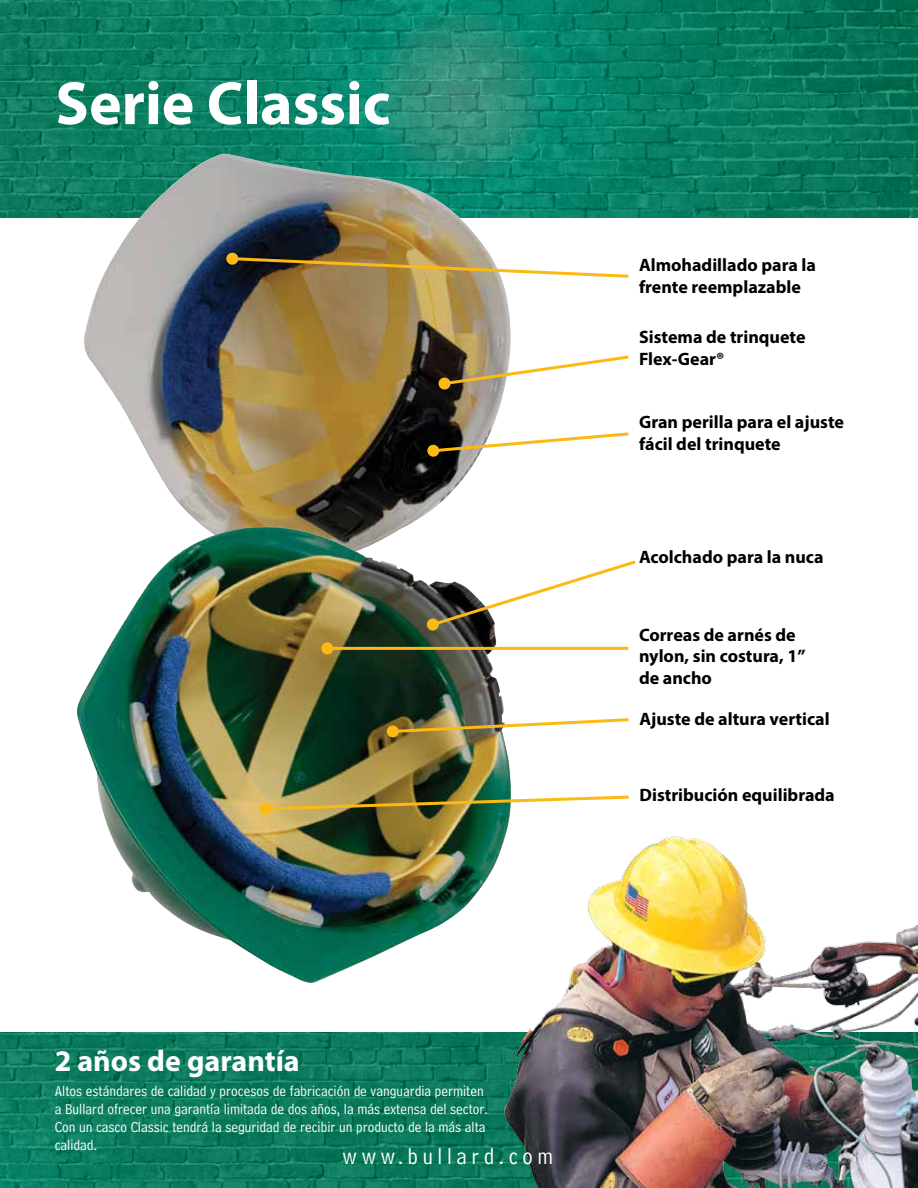
<style>
.page{position:relative;width:918px;height:1188px;background:#fff}
.page>*{position:absolute;margin:0;border:0;box-sizing:border-box;transform-origin:0 0}
.t1{font:700 61.5px "Myriad Pro";color:#fff}
.t2{font:700 30px "Myriad Pro";color:#fff}
.t3{font:23.25px "Bell Centennial Address";letter-spacing:.2em;color:#fff}
.t4{font:700 18px/21.6px "Myriad Pro";color:#000}
.t5{font:15px/18px "Bell Centennial Address";color:#fff}
</style>
<div class="page">
<img style="left:0;top:0;width:918px;height:217px">
<img style="left:83px;top:154px;width:429px;height:373px">
<img style="left:76px;top:527px;width:437px;height:456px">
<img style="left:0;top:1032px;width:496px;height:156px">
<img style="left:496px;top:812px;width:422px;height:376px">
<svg style="left:229px;top:256px;width:400px;height:23px"></svg>
<div style="left:226px;top:253px;width:12px;height:12px;background:#fdb913;border-radius:50%"></div>
<svg style="left:441px;top:354px;width:188px;height:33px"></svg>
<div style="left:439px;top:378px;width:12px;height:12px;background:#fdb913;border-radius:50%"></div>
<svg style="left:430px;top:431px;width:199px;height:23px"></svg>
<div style="left:427px;top:445px;width:12px;height:12px;background:#fdb913;border-radius:50%"></div>
<svg style="left:429px;top:558px;width:207px;height:70px"></svg>
<div style="left:427px;top:619px;width:12px;height:12px;background:#fdb913;border-radius:50%"></div>
<hr style="left:327px;top:647px;width:301px;height:3px;background:#fdb913">
<div style="left:321px;top:642px;width:12px;height:12px;background:#fdb913;border-radius:50%"></div>
<img style="left:390px;top:717px;width:239px;height:18px">
<div style="left:387px;top:725px;width:12px;height:12px;background:#fdb913;border-radius:50%"></div>
<img style="left:263px;top:794px;width:366px;height:18px">
<div style="left:260px;top:803px;width:12px;height:12px;background:#fdb913;border-radius:50%"></div>
<h1 class="t1" style="left:56px;top:63px;width:336px">Serie Classic</h1>
<p class="t4" style="left:639px;top:254px;width:178px">Almohadillado para la frente reemplazable</p>
<p class="t4" style="left:639px;top:326px;width:168px">Sistema de trinquete<br>Flex-Gear®</p>
<p class="t4" style="left:639px;top:411px;width:207px">Gran perilla para el ajuste fácil del trinquete</p>
<p class="t4" style="left:639px;top:546px;width:186px">Acolchado para la nuca</p>
<p class="t4" style="left:639px;top:623px;width:168px">Correas de arnés de nylon, sin costura, 1” de ancho</p>
<p class="t4" style="left:639px;top:708px;width:192px">Ajuste de altura vertical</p>
<p class="t4" style="left:639px;top:784px;width:197px">Distribución equilibrada</p>
<h2 class="t2" style="left:55px;top:1041px;width:247px">2 años de garantía</h2>
<p class="t5" style="left:55px;top:1082px;width:435px">Altos estándares de calidad y procesos de fabricación de vanguardia permiten a Bullard ofrecer una garantía limitada de dos años, la más extensa del sector.<br>Con un casco Classic tendrá la seguridad de recibir un producto de la más alta calidad.</p>
<p class="t3" style="left:343px;top:1143px;width:212px">www.bullard.com</p>
</div>
